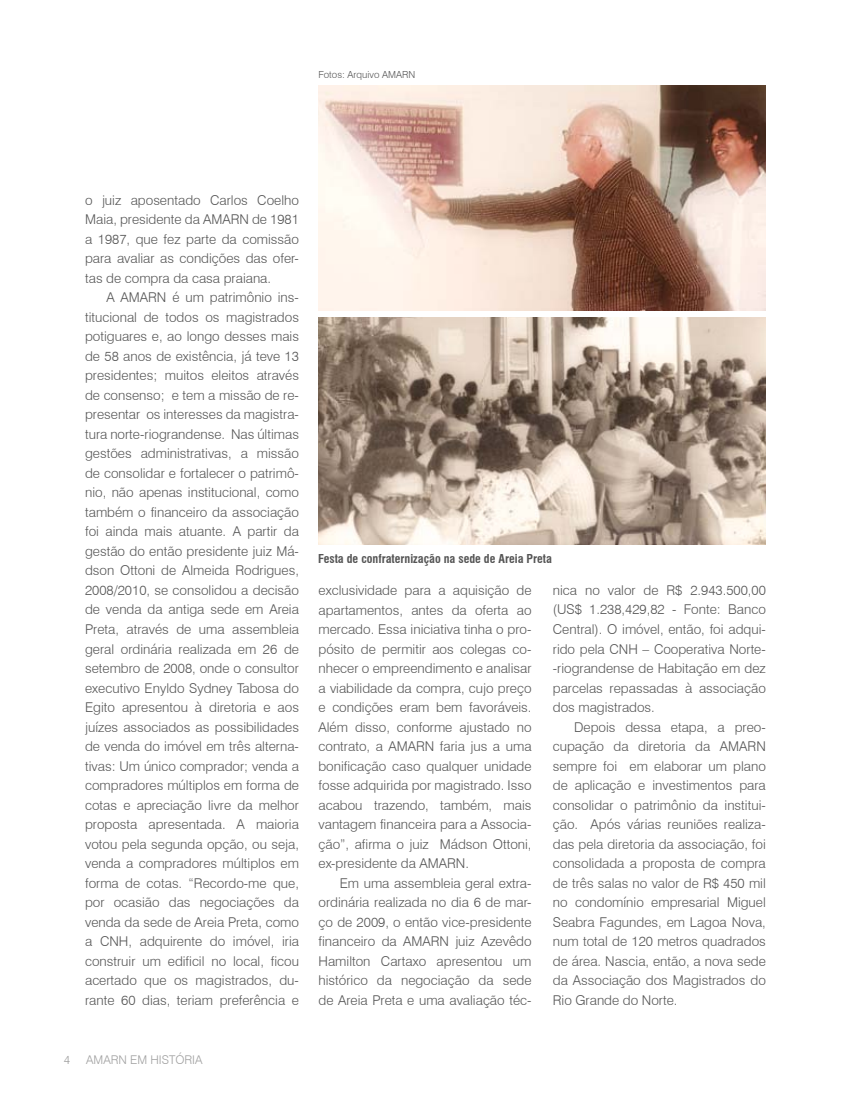
<style>
.page{position:relative;width:851px;height:1106px;background:#fff}
.page>*{position:absolute;margin:0;border:0;box-sizing:border-box;transform-origin:0 0}
.t1{font:300 13.5px/19.5px "Swiss 721 BT";color:#555;text-align:justify}
.t2{font:700 condensed 12px "Swiss 721 BT";color:#555}
.t3{font:300 12px "Swiss 721 BT";color:#a0a0a0}
.t4{font:300 9.75px "Swiss 721 BT";color:#555}
</style>
<div class="page">
<img style="left:318px;top:85px;width:447px;height:226px">
<img style="left:318px;top:317px;width:447px;height:227px">
<p class="t4" style="left:318px;top:68px;width:98px">Fotos: Arquivo AMARN</p>
<p class="t1" style="left:85px;top:190px;width:215px">o juiz aposentado Carlos Coelho Maia, presidente da AMARN de 1981 a 1987, que fez parte da comissão para avaliar as condições das ofer&shy;tas de compra da casa praiana.</p>
<p class="t1" style="left:85px;top:288px;width:215px;text-indent:21px">A AMARN é um patrimônio ins&shy;titucional de todos os magistrados potiguares e, ao longo desses mais de 58 anos de existência, já teve 13 presidentes; muitos eleitos através de consenso; e tem a missão de re&shy;presentar os interesses da magistra&shy;tura norte-riograndense. Nas últimas gestões administrativas, a missão de consolidar e fortalecer o patrimô&shy;nio, não apenas institucional, como também o financeiro da associação foi ainda mais atuante. A partir da gestão do então presidente juiz Má&shy;dson Ottoni de Almeida Rodrigues, 2008/2010, se consolidou a decisão de venda da antiga sede em Areia Preta, através de uma assembleia geral ordinária realizada em 26 de setembro de 2008, onde o consultor executivo Enyldo Sydney Tabosa do Egito apresentou à diretoria e aos juízes associados as possibilidades de venda do imóvel em três alterna&shy;tivas: Um único comprador; venda a compradores múltiplos em forma de cotas e apreciação livre da melhor proposta apresentada. A maioria votou pela segunda opção, ou seja, venda a compradores múltiplos em forma de cotas. “Recordo-me que, por ocasião das negociações da venda da sede de Areia Preta, como a CNH, adquirente do imóvel, iria construir um edificil no local, ficou acertado que os magistrados, du&shy;rante 60 dias, teriam preferência e</p>
<p class="t3" style="left:64px;top:1052px;width:8px">4</p>
<p class="t3" style="left:86px;top:1052px;width:117px">AMARN em História</p>
<p class="t2" style="left:318px;top:551px;width:235px">Festa de confraternização na sede de Areia Preta</p>
<p class="t1" style="left:318px;top:580px;width:214px">exclusividade para a aquisição de apartamentos, antes da oferta ao mercado. Essa iniciativa tinha o pro&shy;pósito de permitir aos colegas co&shy;nhecer o empreendimento e analisar a viabilidade da compra, cujo preço e condições eram bem favoráveis.<br>Além disso, conforme ajustado no contrato, a AMARN faria jus a uma bonificação caso qualquer unidade fosse adquirida por magistrado. I sso acabou trazendo, também, mais vantagem financeira para a Associa&shy;ção”, afirma o juiz Mádson Ottoni, ex-presidente da AMARN.</p>
<p class="t1" style="left:318px;top:873px;width:214px;text-indent:21px">Em uma assembleia geral extra&shy;ordinária realizada no dia 6 de mar&shy;ço de 2009, o então vice-presidente financeiro da AMARN juiz Azevêdo Hamilton Cartaxo apresentou um histórico da negociação da sede de Areia Preta e uma avaliação téc-</p>
<p class="t1" style="left:552px;top:580px;width:214px">nica no valor de R$ 2.943.500,00 (US$ 1.238,429,82 - Fonte: Banco Central). O imóvel, então, foi adqui&shy;rido pela CNH – Cooperativa Norte--riograndense de Habitação em dez parcelas repassadas à associação dos magistrados.</p>
<p class="t1" style="left:552px;top:717px;width:214px;text-indent:21px">Depois dessa etapa, a preo&shy;cupação da diretoria da AMARN sempre foi em elaborar um plano de aplicação e investimentos para consolidar o patrimônio da institui&shy;ção. Após várias reuniões realiza&shy;das pela diretoria da associação, foi consolidada a proposta de compra de três salas no valor de R$ 450 mil no condomínio empresarial Miguel Seabra Fagundes, em Lagoa Nova, num total de 120 metros quadrados de área. Nascia, então, a nova sede da Associação dos Magistrados do Rio Grande do Norte.</p>
</div>
